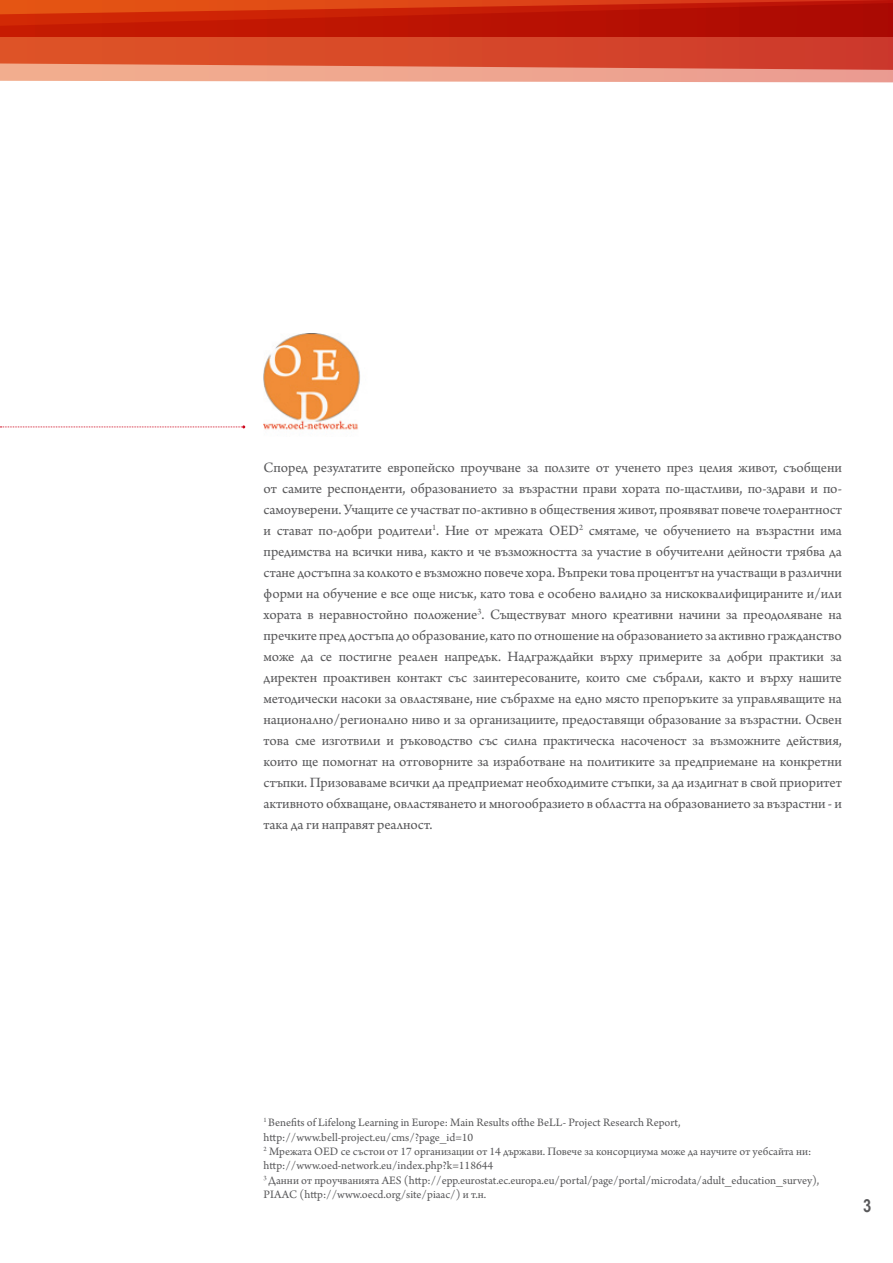
<style>
.page{position:relative;width:893px;height:1263px;background:#fff}
.page>*{position:absolute;margin:0;border:0;box-sizing:border-box;transform-origin:0 0}
.t1{font:700 18px "Arial Narrow";color:#58585a}
.t2{font:15px/21px "Arno Pro";letter-spacing:-.005em;color:#58585a;text-align:justify}
.t3{font:12px/14.4px "Arno Pro";color:#58585a}
</style>
<div class="page">
<svg style="left:0;top:0;width:893px;height:3px;background:#db4114"></svg>
<svg style="left:0;top:3px;width:893px;height:79px;background:#d1472e"></svg>
<img style="left:264px;top:333px;width:96px;height:97px">
<svg style="left:0;top:425px;width:245px;height:3px"></svg>
<p class="t2" style="left:264px;top:457px;width:580px">Според резултатите европейско проучване за ползите от ученето през целия живот, съобщени от самите респонденти, образованието за възрастни прави хората по-щастливи, по-здрави и по&shy;самоуверени. Учащите се участват по-активно в обществения живот, проявяват повече толерантност и стават по-добри родители<sup>1</sup>. Ние от мрежата OED<sup>2</sup> смятаме, че обучението на възрастни има предимства на всички нива, както и че възможността за участие в обучителни дейности трябва да стане достъпна за колкото е възможно повече хора. Въпреки това процентът на участващи в различни форми на обучение е все още нисък, като това е особено валидно за нискоквалифицираните и/или хората в неравностойно положение<sup>3</sup>. Съществуват много креативни начини за преодоляване на пречките пред достъпа до образование, като по отношение на образованието за активно гражданство може да се постигне реален напредък. Надграждайки върху примерите за добри практики за директен проактивен контакт със заинтересованите, които сме събрали, както и върху нашите методически насоки за овластяване, ние събрахме на едно място препоръките за управляващите на национално/регионално ниво и за организациите, предоставящи образование за възрастни. Освен това сме изготвили и ръководство със силна практическа насоченост за възможните действия, които ще помогнат на отговорните за изработване на политиките за предприемане на конкретни стъпки. Призоваваме всички да предприемат необходимите стъпки, за да издигнат в свой приоритет активното обхващане, овластяването и многообразието в областта на образованието за възрастни - и така да ги направят реалност.</p>
<p class="t3" style="left:264px;top:1116px;width:557px"><sup>1</sup> Benefits of Lifelong Learning in Europe: Main Results ofthe BeLL- Project Research Report, http://www.bell-project.eu/cms/?page_id=10<br><sup>2</sup> Мрежата OED се състои от 17 организации от 14 държави. Повече за консорциума може да научите от уебсайта ни: http://www.oed-network.eu/index.php?k=118644<br><sup>3</sup> Данни от проучванията AES (http://epp.eurostat.ec.europa.eu/portal/page/portal/microdata/adult_education_survey), PIAAC (http://www.oecd.org/site/piaac/) и т.н.</p>
<p class="t1" style="left:863px;top:1192px;width:10px">3</p>
</div>
